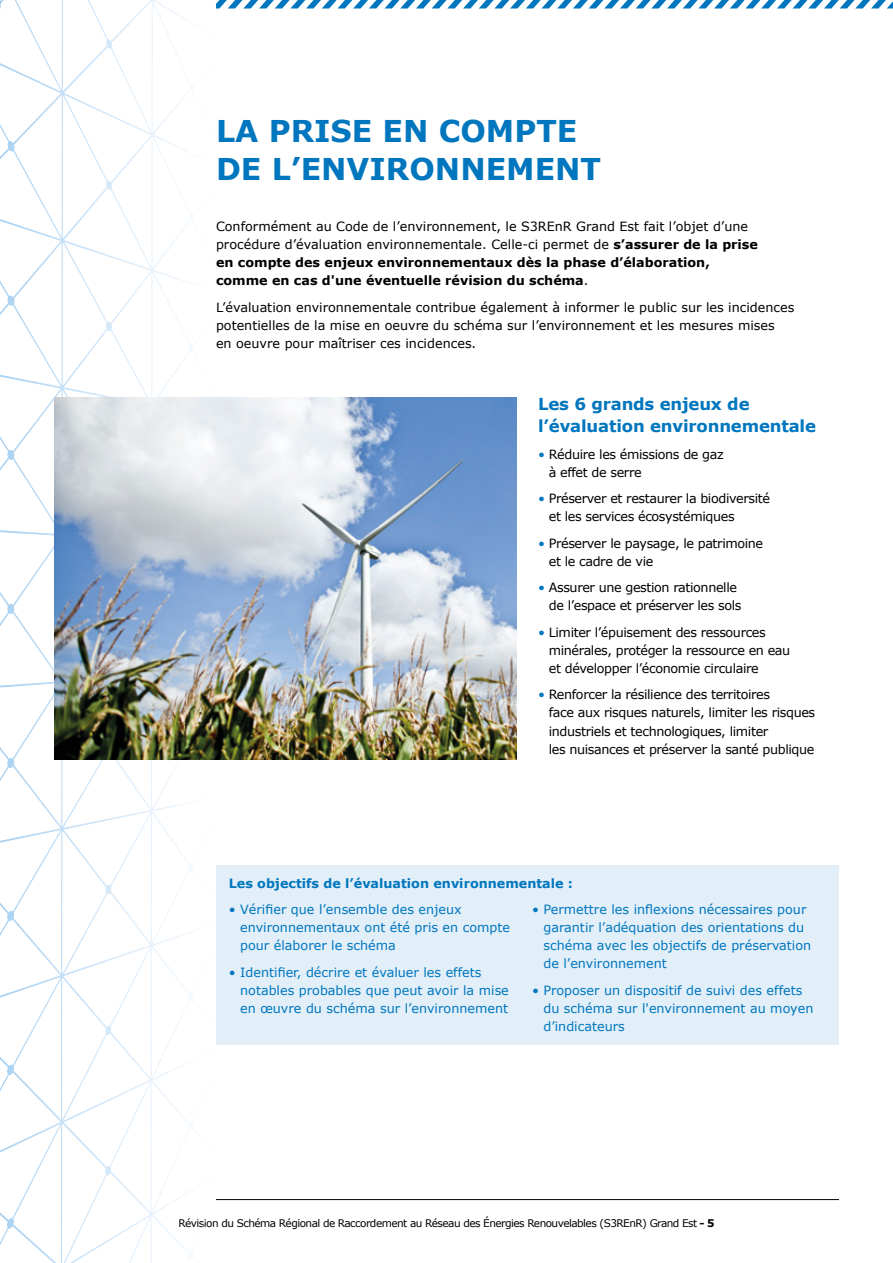
<style>
.page{position:relative;width:893px;height:1263px;background:#fff}
.page>*{position:absolute;margin:0;border:0;box-sizing:border-box;transform-origin:0 0}
.t1{font:700 30px/37.5px "Verdana";color:#0076be}
.t2{font:700 16.5px/22.5px "Verdana";letter-spacing:-.01em;color:#0076be}
.t3{font:12.75px/18px "Verdana";letter-spacing:-.03em;color:#000}
.t4{font:12.75px/18px "Verdana";color:#000}
.t5{font:12.75px/18px "Verdana";color:#0076be}
.t6{font:700 12.75px "Verdana";color:#0076be}
.t7{font:10.5px "Verdana";letter-spacing:-.05em;color:#000}
.s1{font-weight:700}
.s2{color:#0076be}
</style>
<div class="page">
<hr style="left:216px;top:1199px;width:623px;height:1px;background:#000">
<svg style="left:0;top:0;width:216px;height:1263px"></svg>
<svg style="left:201px;top:1216px;width:6px;height:13px"></svg>
<svg style="left:216px;top:0;width:677px;height:9px"></svg>
<img style="left:54px;top:398px;width:463px;height:361px">
<div style="left:216px;top:865px;width:623px;height:180px;background:#e2eff9"></div>
<h1 class="t1" style="left:216px;top:112px;width:386px">LA PRISE EN COMPTE<br>DE L’ENVIRONNEMENT</h1>
<p class="t4" style="left:216px;top:218px;width:543px">Conformément au Code de l’environnement, le S3REnR Grand Est fait l’objet d’une procédure d’évaluation environnementale. Celle-ci permet de <span class="s1">s’assurer de la prise en compte des enjeux environnementaux dès la phase d’élaboration, comme en cas d'une éventuelle révision du schéma</span>.</p>
<p class="t4" style="left:216px;top:298px;width:580px">L’évaluation environnementale contribue également à informer le public sur les incidences potentielles de la mise en oeuvre du schéma sur l’environnement et les mesures mises<br>en oeuvre pour maîtriser ces incidences.</p>
<p class="t2" style="left:538px;top:392px;width:279px">Les 6 grands enjeux de l’évaluation environnementale</p>
<p class="t3" style="left:549px;top:445px;width:176px;text-indent:-11px"><span class="s2">•</span> Réduire les émissions de gaz à effet de serre</p>
<p class="t3" style="left:549px;top:490px;width:223px;text-indent:-11px"><span class="s2">•</span> Préserver et restaurer la biodiversité et les services écosystémiques</p>
<p class="t3" style="left:549px;top:534px;width:216px;text-indent:-11px"><span class="s2">•</span> Préserver le paysage, le patrimoine et le cadre de vie</p>
<p class="t3" style="left:549px;top:579px;width:194px;text-indent:-11px"><span class="s2">•</span> Assurer une gestion rationnelle de l’espace et préserver les sols</p>
<p class="t3" style="left:549px;top:623px;width:243px;text-indent:-11px"><span class="s2">•</span> Limiter l’épuisement des ressources minérales, protéger la ressource en eau et développer l’économie circulaire</p>
<p class="t3" style="left:549px;top:686px;width:268px;text-indent:-11px"><span class="s2">•</span> Renforcer la résilience des territoires<br>face aux risques naturels, limiter les risques industriels et technologiques, limiter<br>les nuisances et préserver la santé publique</p>
<p class="t6" style="left:229px;top:874px;width:346px">Les objectifs de l’évaluation environnementale :</p>
<p class="t5" style="left:240px;top:901px;width:271px;text-indent:-11px">• Vérifier que l’ensemble des enjeux environnementaux ont été pris en compte pour élaborer le schéma</p>
<p class="t5" style="left:240px;top:963px;width:270px;text-indent:-11px">• Identifier, décrire et évaluer les effets notables probables que peut avoir la mise en œuvre du schéma sur l’environnement</p>
<p class="t5" style="left:543px;top:901px;width:269px;text-indent:-11px">• Permettre les inflexions nécessaires pour garantir l’adéquation des orientations du schéma avec les objectifs de préservation de l’environnement</p>
<p class="t5" style="left:543px;top:981px;width:271px;text-indent:-11px">• Proposer un dispositif de suivi des effets du schéma sur l'environnement au moyen d’indicateurs</p>
<p class="t7" style="left:178px;top:1216px;width:538px">Révision du Schéma Régional de Raccordement au Réseau des Énergies Renouvelables (S3REnR) Grand Est <span class="s1">- 5</span></p>
</div>
